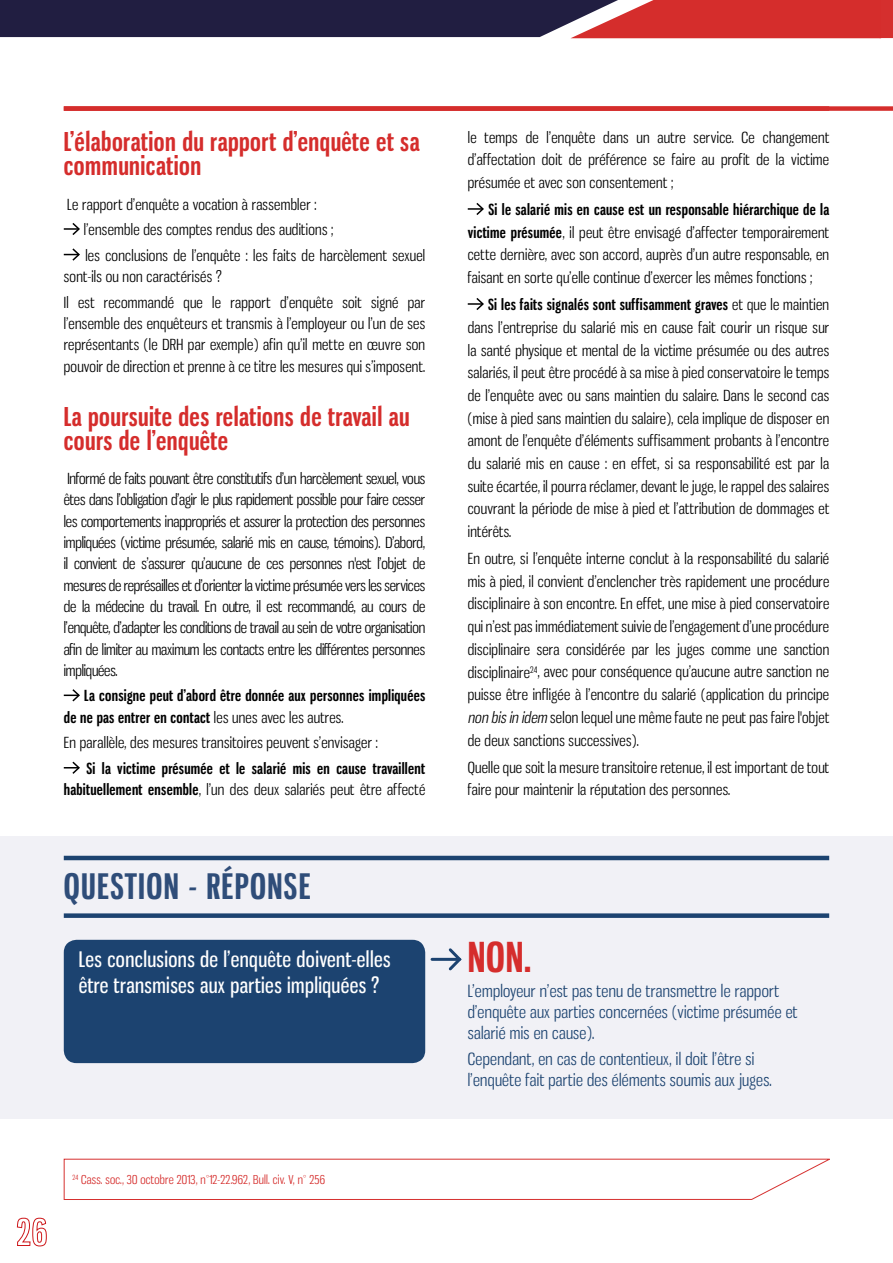
<style>
.page{position:relative;width:893px;height:1263px;background:#fff}
.page>*{position:absolute;margin:0;border:0;box-sizing:border-box;transform-origin:0 0}
.t1{font:700 40.5px "Gnuolane Rg";color:#d52d2c}
.t2{font:700 34.5px "Gnuolane Rg";letter-spacing:.04em;color:#2f4d79}
.t3{font:700 25.5px/24.3px "Gnuolane Rg";letter-spacing:.02em;color:#d52d2c}
.t4{font:21px/25.5px "Gnuolane Rg";letter-spacing:.02em;color:#fff}
.t5{font:16.5px/21px "Gnuolane Bk";letter-spacing:.02em;color:#1c4370}
.t6{font:15px/22.6px "Gnuolane Bk";letter-spacing:.02em;color:#000;text-align:justify}
.t7{font:700 15px/21.3px "Gnuolane Rg";letter-spacing:.02em;color:#000}
.t8{font:12px "Gnuolane Bk";letter-spacing:.02em;color:#d52d2c}
.s1{font-family:"Gnuolane Bk";font-weight:400}
.s2{font-family:"Gnuolane Rg";font-weight:700}
.s3{font-style:italic}
</style>
<div class="page">
<svg style="left:0;top:0;width:893px;height:38px;background:#652e44"></svg>
<svg style="left:17px;top:1217px;width:30px;height:30px"></svg>
<div style="left:64px;top:106px;width:829px;height:5px;background:#d52d2c"></div>
<svg style="left:64px;top:223px;width:16px;height:12px"></svg>
<svg style="left:64px;top:248px;width:16px;height:13px"></svg>
<svg style="left:64px;top:689px;width:16px;height:13px"></svg>
<svg style="left:64px;top:761px;width:16px;height:13px"></svg>
<div style="left:0;top:836px;width:893px;height:282px;background:#f1f1f6"></div>
<div style="left:64px;top:940px;width:361px;height:123px;background:#1c4370;border-radius:13px"></div>
<svg style="left:446px;top:948px;width:16px;height:23px"></svg>
<hr style="left:432px;top:958px;width:28px;height:3px;background:#1c4370">
<hr style="left:64px;top:856px;width:765px;height:4px;background:#1c4370">
<div style="left:64px;top:913px;width:765px;height:5px;background:#1c4370"></div>
<svg style="left:468px;top:203px;width:16px;height:12px"></svg>
<svg style="left:468px;top:298px;width:16px;height:12px"></svg>
<svg style="left:63px;top:1158px;width:767px;height:42px"></svg>
<h3 class="t3" style="left:64px;top:129px;width:357px">L’élaboration du rapport d’enquête et sa communication</h3>
<p class="t6" style="left:84px;top:191px;width:343px;line-height:25.5px;text-align:left;text-indent:-17px">Le rapport d’enquête a vocation à rassembler :<br>l’ensemble des comptes rendus des auditions ;<br>les conclusions de l’enquête : les faits de harcèlement sexuel</p>
<p class="t6" style="left:64px;top:264px;width:363px;line-height:25.5px">sont-ils ou non caractérisés ?<br>Il est recommandé que le rapport d’enquête soit signé par</p>
<p class="t6" style="left:64px;top:313px;width:363px;line-height:21.3px">l’ensemble des enquêteurs et transmis à l’employeur ou l’un de ses représentants (le DRH par exemple) afin qu’il mette en œuvre son pouvoir de direction et prenne à ce titre les mesures qui s’imposent.</p>
<h3 class="t3" style="left:64px;top:404px;width:347px">La poursuite des relations de travail au cours de l’enquête</h3>
<p class="t6" style="left:64px;top:468px;width:363px;line-height:21.3px">Informé de faits pouvant être constitutifs d’un harcèlement sexuel, vous êtes dans l’obligation d’agir le plus rapidement possible pour faire cesser les comportements inappropriés et assurer la protection des personnes impliquées (victime présumée, salarié mis en cause, témoins). D’abord, il convient de s’assurer qu’aucune de ces personnes n'est l’objet de mesures de représailles et d’orienter la victime présumée vers les services de la médecine du travail. En outre, il est recommandé, au cours de l’enquête, d’adapter les conditions de travail au sein de votre organisation afin de limiter au maximum les contacts entre les différentes personnes impliquées.</p>
<p class="t7" style="left:64px;top:685px;width:363px;text-indent:20px">La consigne peut d’abord être donnée aux personnes impliquées de ne pas entrer en contact <span class="s1">les unes avec les autres.</span></p>
<p class="t6" style="left:64px;top:731px;width:316px">En parallèle, des mesures transitoires peuvent s’envisager :</p>
<p class="t7" style="left:86px;top:757px;width:340px">Si la victime présumée et le salarié mis en cause travaillent</p>
<p class="t6" style="left:64px;top:778px;width:363px"><span class="s2">habituellement ensemble</span>, l’un des deux salariés peut être affecté</p>
<h2 class="t2" style="left:64px;top:865px;width:248px">QUESTION - RÉPONSE</h2>
<h3 class="t4" style="left:79px;top:946px;width:313px">Les conclusions de l’enquête doivent-elles être transmises aux parties impliquées ?</h3>
<p class="t8" style="left:73px;top:1172px;width:254px"><sup>24</sup> Cass. soc., 30 octobre 2013, n°12-22.962, Bull. civ. V, n° 256</p>
<p class="t6" style="left:468px;top:126px;width:363px">le temps de l’enquête dans un autre service. Ce changement d’affectation doit de préférence se faire au profit de la victime présumée et avec son consentement ;</p>
<p class="t7" style="left:488px;top:199px;width:342px">Si le salarié mis en cause est un responsable hiérarchique de la</p>
<p class="t6" style="left:468px;top:221px;width:363px"><span class="s2">victime présumée</span>, il peut être envisagé d’affecter temporairement cette dernière, avec son accord, auprès d’un autre responsable, en faisant en sorte qu’elle continue d’exercer les mêmes fonctions ;</p>
<p class="t7" style="left:488px;top:294px;width:343px">Si les faits signalés sont suffisamment graves <span class="s1">et que le maintien</span></p>
<p class="t6" style="left:468px;top:316px;width:363px">dans l’entreprise du salarié mis en cause fait courir un risque sur la santé physique et mental de la victime présumée ou des autres salariés, il peut être procédé à sa mise à pied conservatoire le temps de l’enquête avec ou sans maintien du salaire. Dans le second cas (mise à pied sans maintien du salaire), cela implique de disposer en amont de l’enquête d’éléments suffisamment probants à l’encontre du salarié mis en cause : en effet, si sa responsabilité est par la suite écartée, il pourra réclamer, devant le juge, le rappel des salaires couvrant la période de mise à pied et l’attribution de dommages et intérêts.</p>
<p class="t6" style="left:468px;top:547px;width:363px">En outre, si l’enquête interne conclut à la responsabilité du salarié mis à pied, il convient d’enclencher très rapidement une procédure disciplinaire à son encontre. En effet, une mise à pied conservatoire qui n’est pas immédiatement suivie de l’engagement d’une procédure disciplinaire sera considérée par les juges comme une sanction disciplinaire<sup>24</sup>, avec pour conséquence qu’aucune autre sanction ne puisse être infligée à l’encontre du salarié (application du principe <span class="s3">non bis in idem</span> selon lequel une même faute ne peut pas faire l'objet de deux sanctions successives).</p>
<p class="t6" style="left:468px;top:755px;width:363px">Quelle que soit la mesure transitoire retenue, il est important de tout faire pour maintenir la réputation des personnes.</p>
<h1 class="t1" style="left:468px;top:932px;width:65px">NON.</h1>
<p class="t5" style="left:468px;top:981px;width:331px">L’employeur n’est pas tenu de transmettre le rapport d’enquête aux parties concernées (victime présumée et salarié mis en cause).</p>
<p class="t5" style="left:468px;top:1048px;width:305px">Cependant, en cas de contentieux, il doit l’être si l’enquête fait partie des éléments soumis aux juges.</p>
</div>
